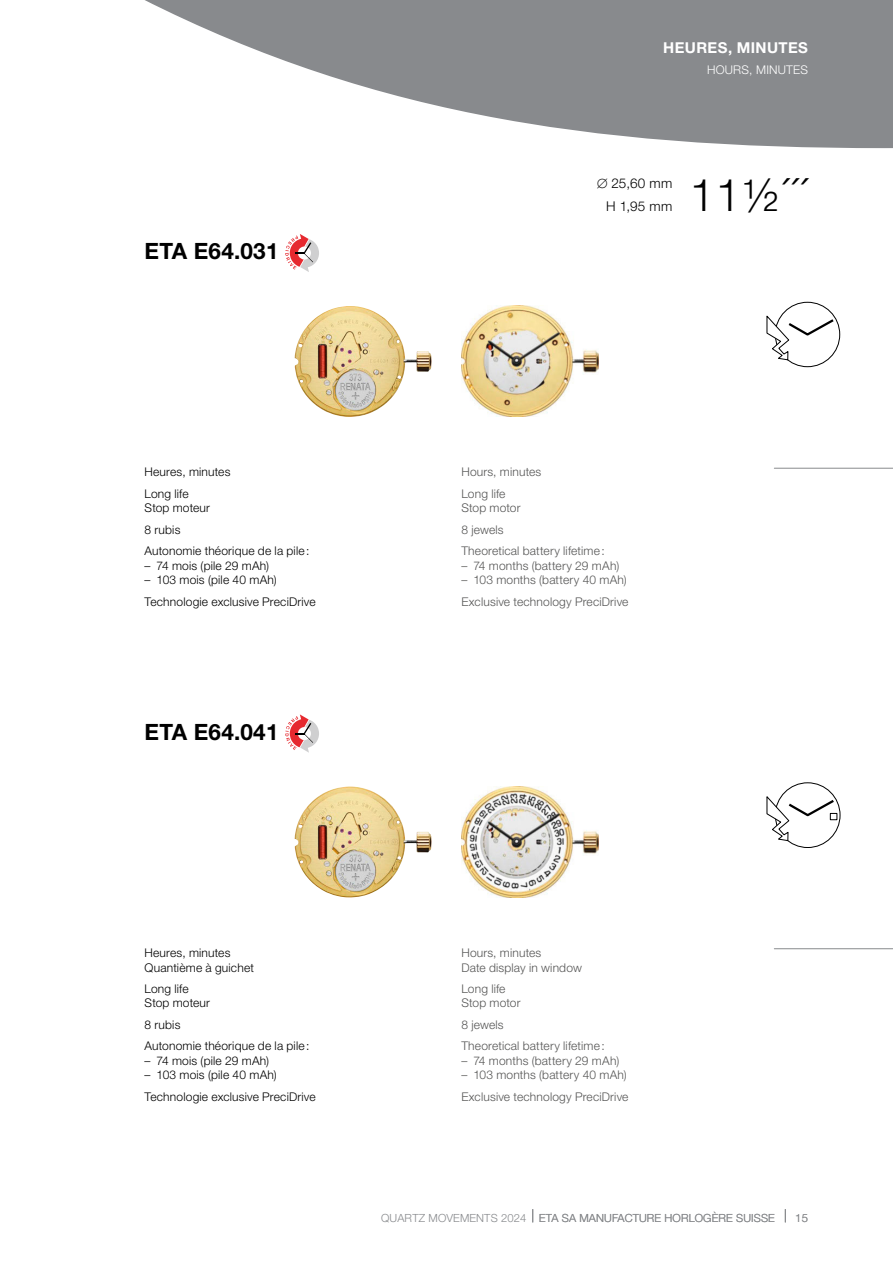
<style>
.page{position:relative;width:893px;height:1263px;background:#fff}
.page>*{position:absolute;margin:0;border:0;box-sizing:border-box;transform-origin:0 0}
.t1{font:300 45px "Helvetica Neue LTW1 G";color:#000}
.t2{font:700 22.5px "Helvetica Neue LT Std";letter-spacing:.01em;color:#000}
.t3{font:700 15px "Helvetica Neue LT Pro";letter-spacing:.025em;color:#fff}
.t4{font:300 13.5px/22.5px "Helvetica Neue LT Std";letter-spacing:.02em;color:#000;text-align:right}
.t5{font:300 12px/14.7px "Helvetica Neue LT Std";letter-spacing:.015em;color:#565655}
.t6{font:300 12px/14.7px "Helvetica Neue LT Std";letter-spacing:.015em;color:#000}
.t7{font:300 12px "Helvetica Neue LT Std";letter-spacing:.015em;color:#fff}
.t8{font:300 11.25px "Helvetica Neue LT Std";letter-spacing:.01em;color:#888a8d}
</style>
<div class="page">
<svg style="left:145px;top:0;width:748px;height:148px;fill:#888a8d"></svg>
<svg style="left:785px;top:1209px;width:1px;height:13px"></svg>
<svg style="left:532px;top:1209px;width:1px;height:13px"></svg>
<svg style="left:285px;top:234px;width:34px;height:38px"></svg>
<div style="left:775px;top:302px;width:65px;height:65px;border:1px solid #000;border-radius:50%"></div>
<svg style="left:767px;top:315px;width:69px;height:46px"></svg>
<hr style="left:774px;top:468px;width:119px;height:1px;background:#888a8d">
<img style="left:461px;top:306px;width:137px;height:111px">
<img style="left:295px;top:310px;width:137px;height:107px">
<svg style="left:285px;top:714px;width:34px;height:39px"></svg>
<div style="left:775px;top:782px;width:65px;height:66px;border:1px solid #000;border-radius:50%"></div>
<svg style="left:767px;top:796px;width:69px;height:45px"></svg>
<div style="left:830px;top:813px;width:7px;height:7px;border:1px solid #000"></div>
<hr style="left:774px;top:948px;width:119px;height:1px;background:#888a8d">
<img style="left:461px;top:786px;width:137px;height:111px">
<img style="left:295px;top:790px;width:137px;height:107px">
<p class="t3" style="left:663px;top:38px;width:146px">HEURES, MINUTES</p>
<h2 class="t2" style="left:145px;top:237px;width:135px">ETA E64.031</h2>
<p class="t7" style="left:707px;top:63px;width:102px">HOURS, MINUTES</p>
<p class="t4" style="left:597px;top:172px;width:77px">∅ 25,60 mm<br>H 1,95 mm</p>
<h1 class="t1" style="left:690px;top:167px;width:120px">11½´´´</h1>
<p class="t6" style="left:145px;top:464px;width:87px">Heures, minutes</p>
<p class="t5" style="left:461px;top:464px;width:82px">Hours, minutes</p>
<p class="t6" style="left:145px;top:486px;width:67px">Long life<br>Stop moteur</p>
<p class="t5" style="left:461px;top:486px;width:61px">Long life<br>Stop motor</p>
<p class="t6" style="left:145px;top:522px;width:37px">8 rubis</p>
<p class="t5" style="left:461px;top:522px;width:44px">8 jewels</p>
<p class="t6" style="left:145px;top:543px;width:166px">Autonomie théorique de la pile:</p>
<p class="t6" style="left:145px;top:558px;width:126px">– 74 mois (pile 29 mAh)</p>
<p class="t6" style="left:145px;top:572px;width:134px">– 103 mois (pile 40 mAh)</p>
<p class="t5" style="left:461px;top:543px;width:145px">Theoretical battery lifetime:</p>
<p class="t5" style="left:461px;top:558px;width:159px">– 74 months (battery 29 mAh)</p>
<p class="t5" style="left:461px;top:572px;width:167px">– 103 months (battery 40 mAh)</p>
<p class="t6" style="left:145px;top:594px;width:173px">Technologie exclusive PreciDrive</p>
<p class="t5" style="left:461px;top:594px;width:169px">Exclusive technology PreciDrive</p>
<h2 class="t2" style="left:145px;top:718px;width:135px">ETA E64.041</h2>
<p class="t6" style="left:145px;top:945px;width:111px">Heures, minutes<br>Quantième à guichet</p>
<p class="t5" style="left:461px;top:945px;width:122px">Hours, minutes<br>Date display in window</p>
<p class="t6" style="left:145px;top:981px;width:67px">Long life<br>Stop moteur</p>
<p class="t5" style="left:461px;top:981px;width:61px">Long life<br>Stop motor</p>
<p class="t6" style="left:145px;top:1017px;width:37px">8 rubis</p>
<p class="t5" style="left:461px;top:1017px;width:44px">8 jewels</p>
<p class="t6" style="left:145px;top:1038px;width:166px">Autonomie théorique de la pile:</p>
<p class="t6" style="left:145px;top:1053px;width:126px">– 74 mois (pile 29 mAh)</p>
<p class="t6" style="left:145px;top:1067px;width:134px">– 103 mois (pile 40 mAh)</p>
<p class="t5" style="left:461px;top:1038px;width:145px">Theoretical battery lifetime:</p>
<p class="t5" style="left:461px;top:1053px;width:159px">– 74 months (battery 29 mAh)</p>
<p class="t5" style="left:461px;top:1067px;width:167px">– 103 months (battery 40 mAh)</p>
<p class="t6" style="left:145px;top:1089px;width:173px">Technologie exclusive PreciDrive</p>
<p class="t5" style="left:461px;top:1089px;width:169px">Exclusive technology PreciDrive</p>
<p class="t8" style="left:381px;top:1211px;width:147px">QUARTZ MOVEMENTS 2024</p>
<p class="t8" style="left:539px;top:1211px;width:237px">ETA SA MANUFACTURE HORLOGÈRE SUISSE</p>
<p class="t8" style="left:795px;top:1211px;width:14px">15</p>
</div>
